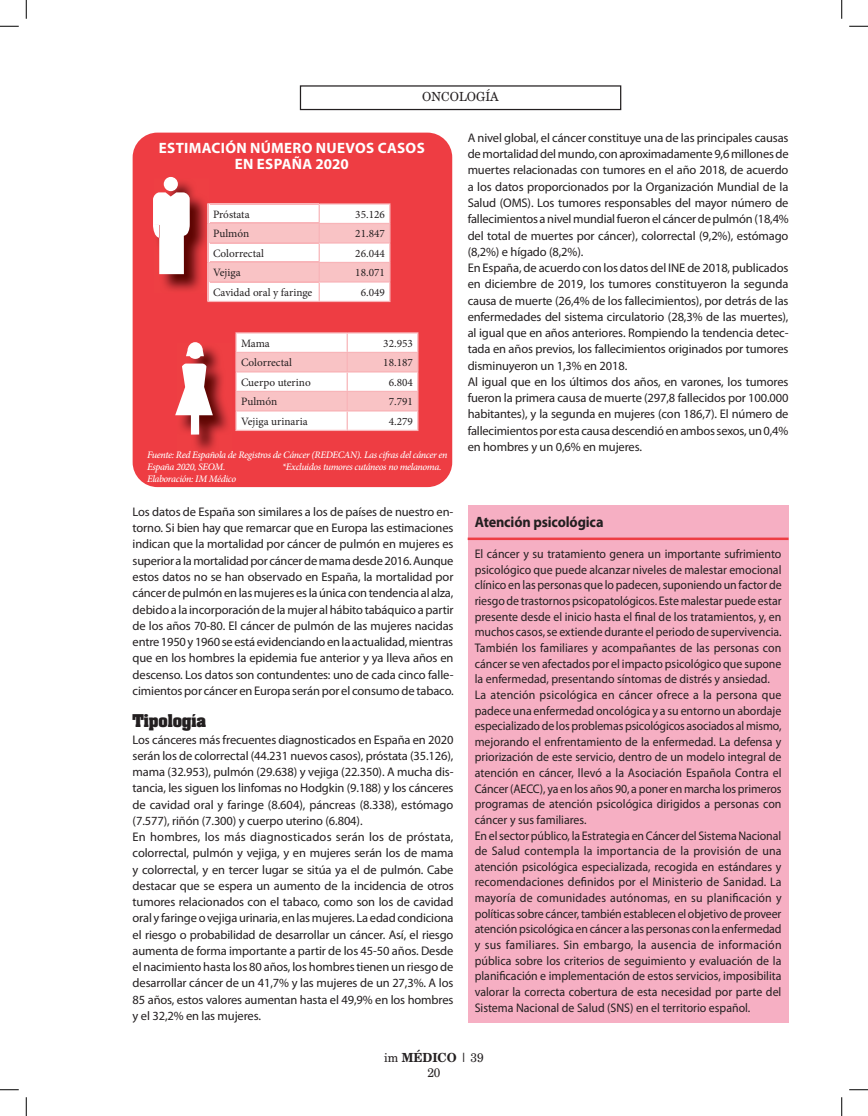
<style>
.page{position:relative;width:868px;height:1116px;background:#fff}
.page>*{position:absolute;margin:0;border:0;box-sizing:border-box;transform-origin:0 0}
.t1{font:700 15px/16.2px "Myriad Pro";letter-spacing:.02em;color:#fff;text-align:center}
.t2{font:700 15px "Myriad Pro";letter-spacing:-.01em;color:#231f20;scale:.95 1}
.t3{font:700 15px "Aardvark";letter-spacing:-.01em;color:#231f20}
.t4{font:12.5px/16.2px "Myriad Pro";letter-spacing:-.01em;color:#231f20}
.t5{font:12.5px/15.6px "Myriad Pro";letter-spacing:-.01em;color:#231f20;scale:.95 1}
.t6{font:12.5px/15px "New Brunswick";color:#231f20;text-align:center;scale:.95 1}
.t7{font:11.25px "Minion Pro";color:#231f20}
.t8{font:italic 500 10px/12px "Minion Pro";letter-spacing:-.035em;color:#fff}
.s1{font-weight:700}
</style>
<div class="page">
<div style="left:300px;top:85px;width:321px;height:25px;border:1px solid #231f20"></div>
<div style="left:467px;top:505px;width:321px;height:517px;background:#f6afc3"></div>
<hr style="left:467px;top:537px;width:321px;height:3px;background:#ee3d43">
<div style="left:133px;top:133px;width:319px;height:354px;background:#ee3d43;border-radius:25px"></div>
<hr style="left:207px;top:301px;width:112px;height:1px;background:#f8b5b9">
<hr style="left:319px;top:301px;width:71px;height:1px;background:#f8b5b9">
<img style="left:159px;top:185px;width:48px;height:106px">
<svg style="left:207px;top:203px;width:183px;height:98px;background:#fbe0e2"></svg>
<svg style="left:153px;top:177px;width:37px;height:97px;background:#edc6c6"></svg>
<img style="left:191px;top:349px;width:37px;height:102px">
<svg style="left:175px;top:342px;width:38px;height:92px"></svg>
<hr style="left:235px;top:332px;width:112px;height:1px;background:#f8b5b9">
<hr style="left:347px;top:332px;width:71px;height:1px;background:#f8b5b9">
<svg style="left:235px;top:333px;width:183px;height:97px;background:#fce2e3"></svg>
<hr style="left:235px;top:430px;width:112px;height:1px;background:#f8b5b9">
<hr style="left:347px;top:430px;width:71px;height:1px;background:#f8b5b9">
<svg style="left:0;top:25px;width:19px;height:2px"></svg>
<svg style="left:849px;top:25px;width:18px;height:2px"></svg>
<svg style="left:0;top:1089px;width:19px;height:1px"></svg>
<svg style="left:849px;top:1089px;width:18px;height:1px"></svg>
<svg style="left:25px;top:0;width:2px;height:19px"></svg>
<svg style="left:25px;top:1097px;width:2px;height:18px"></svg>
<svg style="left:841px;top:0;width:1px;height:19px"></svg>
<svg style="left:841px;top:1097px;width:1px;height:18px"></svg>
<p class="t6" style="left:422px;top:89px;width:82px">ONCOLOGÍA</p>
<p class="t1" style="left:159px;top:139px;width:267px">ESTIMACIÓN NÚMERO NUEVOS CASOS<br>EN ESPAÑA 2020</p>
<p class="t7" style="left:213px;top:207px;width:38px">Próstata</p>
<p class="t7" style="left:355px;top:207px;width:31px">35.126</p>
<p class="t7" style="left:213px;top:226px;width:38px">Pulmón</p>
<p class="t7" style="left:355px;top:226px;width:31px">21.847</p>
<p class="t7" style="left:213px;top:246px;width:53px">Colorrectal</p>
<p class="t7" style="left:355px;top:246px;width:31px">26.044</p>
<p class="t7" style="left:213px;top:265px;width:29px">Vejiga</p>
<p class="t7" style="left:355px;top:265px;width:31px">18.071</p>
<p class="t7" style="left:213px;top:285px;width:101px">Cavidad oral y faringe</p>
<p class="t7" style="left:360px;top:285px;width:26px">6.049</p>
<p class="t7" style="left:241px;top:335px;width:30px">Mama</p>
<p class="t7" style="left:383px;top:335px;width:31px">32.953</p>
<p class="t7" style="left:241px;top:355px;width:53px">Colorrectal</p>
<p class="t7" style="left:383px;top:355px;width:31px">18.187</p>
<p class="t7" style="left:241px;top:374px;width:71px">Cuerpo uterino</p>
<p class="t7" style="left:388px;top:374px;width:26px">6.804</p>
<p class="t7" style="left:241px;top:394px;width:38px">Pulmón</p>
<p class="t7" style="left:388px;top:394px;width:26px">7.791</p>
<p class="t7" style="left:241px;top:413px;width:68px">Vejiga urinaria</p>
<p class="t7" style="left:388px;top:413px;width:26px">4.279</p>
<p class="t8" style="left:147px;top:449px;width:302px">Fuente: Red Española de Registros de Cáncer (REDECAN). Las cifras del cáncer en<br>España 2020, SEOM.</p>
<p class="t8" style="left:282px;top:461px;width:161px">*Excluidos tumores cutáneos no melanoma.</p>
<p class="t8" style="left:147px;top:473px;width:90px">Elaboración: IM Médico</p>
<p class="t4" style="left:133px;top:503px;width:322px;text-align:justify">Los datos de España son similares a los de países de nuestro en&shy;torno. Si bien hay que remarcar que en Europa las estimaciones indican que la mortalidad por cáncer de pulmón en mujeres es superior a la mortalidad por cáncer de mama desde 2016. Aunque estos datos no se han observado en España, la mortalidad por cáncer de pulmón en las mujeres es la única con tendencia al alza, debido a la incorporación de la mujer al hábito tabáquico a partir de los años 70-80. El cáncer de pulmón de las mujeres nacidas entre 1950 y 1960 se está evidenciando en la actualidad, mientras que en los hombres la epidemia fue anterior y ya lleva años en descenso. Los datos son contundentes: uno de cada cinco falle&shy;cimientos por cáncer en Europa serán por el consumo de tabaco.</p>
<p class="t3" style="left:133px;top:710px;width:75px">Tipología</p>
<p class="t4" style="left:133px;top:731px;width:322px">Los cánceres más frecuentes diagnosticados en España en 2020 serán los de colorrectal (44.231 nuevos casos), próstata (35.126), mama (32.953), pulmón (29.638) y vejiga (22.350). A mucha dis&shy;tancia, les siguen los linfomas no Hodgkin (9.188) y los cánceres de cavidad oral y faringe (8.604), páncreas (8.338), estómago (7.577), riñón (7.300) y cuerpo uterino (6.804).<br>En hombres, los más diagnosticados serán los de próstata, colorrectal, pulmón y vejiga, y en mujeres serán los de mama y colorrectal, y en tercer lugar se sitúa ya el de pulmón. Cabe destacar que se espera un aumento de la incidencia de otros tumores relacionados con el tabaco, como son los de cavidad oral y faringe o vejiga urinaria, en las mujeres. La edad condiciona el riesgo o probabilidad de desarrollar un cáncer. Así, el riesgo aumenta de forma importante a partir de los 45-50 años. Desde el nacimiento hasta los 80 años, los hombres tienen un riesgo de desarrollar cáncer de un 41,7% y las mujeres de un 27,3%. A los 85 años, estos valores aumentan hasta el 49,9% en los hombres y el 32,2% en las mujeres.</p>
<p class="t4" style="left:467px;top:129px;width:322px">A nivel global, el cáncer constituye una de las principales causas de mortalidad del mundo, con aproximadamente 9,6 millones de muertes relacionadas con tumores en el año 2018, de acuerdo a los datos proporcionados por la Organización Mundial de la Salud (OMS). Los tumores responsables del mayor número de fallecimientos a nivel mundial fueron el cáncer de pulmón (18,4% del total de muertes por cáncer), colorrectal (9,2%), estómago (8,2%) e hígado (8,2%).<br>En España, de acuerdo con los datos del INE de 2018, publicados en diciembre de 2019, los tumores constituyeron la segunda causa de muerte (26,4% de los fallecimientos), por detrás de las enfermedades del sistema circulatorio (28,3% de las muertes), al igual que en años anteriores. Rompiendo la tendencia detec&shy;tada en años previos, los fallecimientos originados por tumores disminuyeron un 1,3% en 2018.<br>Al igual que en los últimos dos años, en varones, los tumores fueron la primera causa de muerte (297,8 fallecidos por 100.000 habitantes), y la segunda en mujeres (con 186,7). El número de fallecimientos por esta causa descendió en ambos sexos, un 0,4% en hombres y un 0,6% en mujeres.</p>
<p class="t2" style="left:474px;top:512px;width:137px">Atención psicológica</p>
<p class="t5" style="left:474px;top:546px;width:324px">El cáncer y su tratamiento genera un importante sufrimiento psicológico que puede alcanzar niveles de malestar emocional clínico en las personas que lo padecen, suponiendo un factor de riesgo de trastornos psicopatológicos. Este malestar puede estar presente desde el inicio hasta el final de los tratamientos, y, en muchos casos, se extiende durante el periodo de supervivencia.<br>También los familiares y acompañantes de las personas con cáncer se ven afectados por el impacto psicológico que supone la enfermedad, presentando síntomas de distrés y ansiedad.<br>La atención psicológica en cáncer ofrece a la persona que padece una enfermedad oncológica y a su entorno un abordaje especializado de los problemas psicológicos asociados al mismo, mejorando el enfrentamiento de la enfermedad. La defensa y priorización de este servicio, dentro de un modelo integral de atención en cáncer, llevó a la Asociación Española Contra el Cáncer (AECC), ya en los años 90, a poner en marcha los primeros programas de atención psicológica dirigidos a personas con cáncer y sus familiares.<br>En el sector público, la Estrategia en Cáncer del Sistema Nacional de Salud contempla la importancia de la provisión de una atención psicológica especializada, recogida en estándares y recomendaciones definidos por el Ministerio de Sanidad. La mayoría de comunidades autónomas, en su planificación y políticas sobre cáncer, también establecen el objetivo de proveer atención psicológica en cáncer a las personas con la enfermedad y sus familiares. Sin embargo, la ausencia de información pública sobre los criterios de seguimiento y evaluación de la planificación e implementación de estos servicios, imposibilita valorar la correcta cobertura de esta necesidad por parte del Sistema Nacional de Salud (SNS) en el territorio español.</p>
<p class="t6" style="left:384px;top:1049px;width:106px">im <span class="s1">MÉDICO</span> | 39<br>20</p>
</div>
